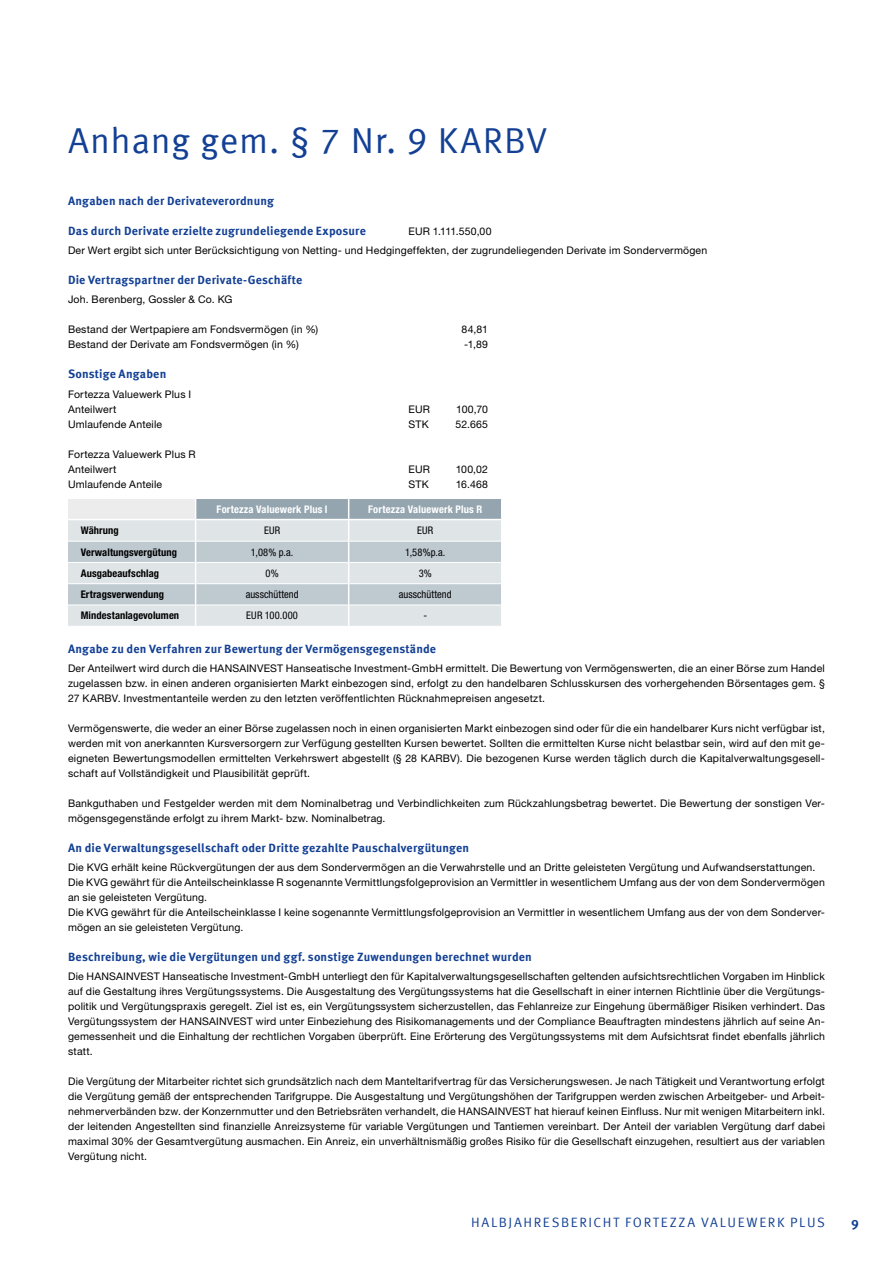
<style>
.page{position:relative;width:893px;height:1263px;background:#fff}
.page>*{position:absolute;margin:0;border:0;box-sizing:border-box;transform-origin:0 0}
.t1{font:36px "Meta Offc Pro Norm";letter-spacing:.02em;color:#134094}
.t2{font:13.5px "Meta Offc Pro Norm";letter-spacing:.12em;color:#134094}
.t3{font:700 13.5px "Meta Offc Pro";color:#134094}
.t4{font:700 12px "Meta Offc Pro";letter-spacing:.015em;color:#134094}
.t5{font:10.5px/15px "Helvetica Neue LTW1 G";letter-spacing:.02em;color:#000}
.t6{font:700 condensed 10.5px "Helvetica Neue LTW1 G";letter-spacing:.01em;color:#000}
.t7{font:condensed 10.5px "Helvetica Neue LTW1 G";letter-spacing:.01em;color:#000}
.t8{font:700 condensed 10.5px "Helvetica Neue LTW1 G";letter-spacing:.02em;color:#fff}
</style>
<div class="page">
<svg style="left:68px;top:498px;width:434px;height:128px;background:#cfd6db"></svg>
<h1 class="t1" style="left:68px;top:113px;width:481px">ANHANG GEM. § 7 NR. 9 KARBV</h1>
<p class="t4" style="left:68px;top:191px;width:207px">Angaben nach der Derivateverordnung</p>
<p class="t4" style="left:68px;top:221px;width:299px">Das durch Derivate erzielte zugrundeliegende Exposure</p>
<p class="t5" style="left:68px;top:221px;width:641px;line-height:19.2px;text-indent:341px">EUR 1.111.550,00<br>Der Wert ergibt sich unter Berücksichtigung von Netting- und Hedgingeffekten, der zugrundeliegenden Derivate im Sondervermögen</p>
<p class="t4" style="left:68px;top:270px;width:236px">Die Vertragspartner der Derivate-Geschäfte</p>
<p class="t5" style="left:68px;top:292px;width:166px">Joh. Berenberg, Gossler &amp; Co. KG</p>
<p class="t5" style="left:68px;top:322px;width:252px">Bestand der Wertpapiere am Fondsvermögen (in %)</p>
<p class="t5" style="left:462px;top:322px;width:28px">84,81</p>
<p class="t5" style="left:68px;top:337px;width:232px">Bestand der Derivate am Fondsvermögen (in %)</p>
<p class="t5" style="left:464px;top:337px;width:25px">-1,89</p>
<p class="t4" style="left:68px;top:365px;width:100px">Sonstige Angaben</p>
<p class="t5" style="left:68px;top:386px;width:125px">Fortezza Valuewerk Plus I<br>Anteilwert</p>
<p class="t5" style="left:409px;top:401px;width:23px">EUR</p>
<p class="t5" style="left:456px;top:401px;width:33px">100,70</p>
<p class="t5" style="left:68px;top:416px;width:96px">Umlaufende Anteile</p>
<p class="t5" style="left:409px;top:416px;width:22px">STK</p>
<p class="t5" style="left:455px;top:416px;width:34px">52.665</p>
<p class="t5" style="left:68px;top:446px;width:129px">Fortezza Valuewerk Plus R<br>Anteilwert</p>
<p class="t5" style="left:409px;top:461px;width:23px">EUR</p>
<p class="t5" style="left:456px;top:461px;width:34px">100,02</p>
<p class="t5" style="left:68px;top:476px;width:96px">Umlaufende Anteile</p>
<p class="t5" style="left:409px;top:476px;width:22px">STK</p>
<p class="t5" style="left:456px;top:476px;width:34px">16.468</p>
<p class="t8" style="left:217px;top:503px;width:113px">Fortezza Valuewerk Plus I</p>
<p class="t8" style="left:368px;top:503px;width:116px">Fortezza Valuewerk Plus R</p>
<p class="t6" style="left:81px;top:524px;width:39px">Währung</p>
<p class="t7" style="left:264px;top:524px;width:18px">EUR</p>
<p class="t7" style="left:417px;top:524px;width:18px">EUR</p>
<p class="t6" style="left:81px;top:545px;width:98px">Verwaltungsvergütung</p>
<p class="t7" style="left:251px;top:546px;width:44px">1,08% p.a.</p>
<p class="t7" style="left:405px;top:546px;width:42px">1,58%p.a.</p>
<p class="t6" style="left:81px;top:567px;width:80px">Ausgabeaufschlag</p>
<p class="t7" style="left:266px;top:567px;width:15px">0%</p>
<p class="t7" style="left:419px;top:567px;width:15px">3%</p>
<p class="t6" style="left:81px;top:588px;width:85px">Ertragsverwendung</p>
<p class="t7" style="left:246px;top:588px;width:54px">ausschüttend</p>
<p class="t7" style="left:399px;top:588px;width:54px">ausschüttend</p>
<p class="t6" style="left:81px;top:609px;width:100px">Mindestanlagevolumen</p>
<p class="t7" style="left:246px;top:609px;width:53px">EUR 100.000</p>
<p class="t7" style="left:423px;top:609px;width:5px">-</p>
<p class="t4" style="left:68px;top:639px;width:370px">Angabe zu den Verfahren zur Bewertung der Vermögensgegenstände</p>
<p class="t5" style="left:68px;top:660px;width:758px;text-align:justify">Der Anteilwert wird durch die HANSAINVEST Hanseatische Investment-GmbH ermittelt. Die Bewertung von Vermögenswerten, die an einer Börse zum Handel zugelassen bzw. in einen anderen organisierten Markt einbezogen sind, erfolgt zu den handelbaren Schlusskursen des vorhergehenden Börsentages gem. § 27 KARBV. Investmentanteile werden zu den letzten veröffentlichten Rücknahmepreisen angesetzt.</p>
<p class="t5" style="left:68px;top:720px;width:758px;text-align:justify">Vermögenswerte, die weder an einer Börse zugelassen noch in einen organisierten Markt einbezogen sind oder für die ein handelbarer Kurs nicht verfügbar ist, werden mit von anerkannten Kursversorgern zur Verfügung gestellten Kursen bewertet. Sollten die ermittelten Kurse nicht belastbar sein, wird auf den mit ge&shy;eigneten Bewertungsmodellen ermittelten Verkehrswert abgestellt (§ 28 KARBV). Die bezogenen Kurse werden täglich durch die Kapitalverwaltungsgesell&shy;schaft auf Vollständigkeit und Plausibilität geprüft.</p>
<p class="t5" style="left:68px;top:795px;width:758px">Bankguthaben und Festgelder werden mit dem Nominalbetrag und Verbindlichkeiten zum Rückzahlungsbetrag bewertet. Die Bewertung der sonstigen Ver&shy;mögensgegenstände erfolgt zu ihrem Markt- bzw. Nominalbetrag.</p>
<p class="t4" style="left:68px;top:838px;width:403px">An die Verwaltungsgesellschaft oder Dritte gezahlte Pauschalvergütungen</p>
<p class="t5" style="left:68px;top:860px;width:758px">Die KVG erhält keine Rückvergütungen der aus dem Sondervermögen an die Verwahrstelle und an Dritte geleisteten Vergütung und Aufwandserstattungen.<br>Die KVG gewährt für die Anteilscheinklasse R sogenannte Vermittlungsfolgeprovision an Vermittler in wesentlichem Umfang aus der von dem Sondervermögen an sie geleisteten Vergütung.<br>Die KVG gewährt für die Anteilscheinklasse I keine sogenannte Vermittlungsfolgeprovision an Vermittler in wesentlichem Umfang aus der von dem Sonderver&shy;mögen an sie geleisteten Vergütung.</p>
<p class="t4" style="left:68px;top:947px;width:465px">Beschreibung, wie die Vergütungen und ggf. sonstige Zuwendungen berechnet wurden</p>
<p class="t5" style="left:68px;top:969px;width:758px;text-align:justify">Die HANSAINVEST Hanseatische Investment-GmbH unterliegt den für Kapitalverwaltungsgesellschaften geltenden aufsichtsrechtlichen Vorgaben im Hinblick auf die Gestaltung ihres Vergütungssystems. Die Ausgestaltung des Vergütungssystems hat die Gesellschaft in einer internen Richtlinie über die Vergütungs&shy;politik und Vergütungspraxis geregelt. Ziel ist es, ein Vergütungssystem sicherzustellen, das Fehlanreize zur Eingehung übermäßiger Risiken verhindert. Das Vergütungssystem der HANSAINVEST wird unter Einbeziehung des Risikomanagements und der Compliance Beauftragten mindestens jährlich auf seine An&shy;gemessenheit und die Einhaltung der rechtlichen Vorgaben überprüft. Eine Erörterung des Vergütungssystems mit dem Aufsichtsrat findet ebenfalls jährlich statt.</p>
<p class="t5" style="left:68px;top:1074px;width:758px;text-align:justify">Die Vergütung der Mitarbeiter richtet sich grundsätzlich nach dem Manteltarifvertrag für das Versicherungswesen. Je nach Tätigkeit und Verantwortung erfolgt die Vergütung gemäß der entsprechenden Tarifgruppe. Die Ausgestaltung und Vergütungshöhen der Tarifgruppen werden zwischen Arbeitgeber- und Arbeit&shy;nehmerverbänden bzw. der Konzernmutter und den Betriebsräten verhandelt, die HANSAINVEST hat hierauf keinen Einfluss. Nur mit wenigen Mitarbeitern inkl. der leitenden Angestellten sind finanzielle Anreizsysteme für variable Vergütungen und Tantiemen vereinbart. Der Anteil der variablen Vergütung darf dabei maximal 30% der Gesamtvergütung ausmachen. Ein Anreiz, ein unverhältnismäßig großes Risiko für die Gesellschaft einzugehen, resultiert aus der variablen Vergütung nicht.</p>
<p class="t2" style="left:471px;top:1211px;width:172px">HALBJAHRESBERICHT FORTE</p>
<p class="t2" style="left:670px;top:1211px;width:78px">ZZA VALUEWER</p>
<p class="t2" style="left:777px;top:1211px;width:48px">K PLUS</p>
<p class="t3" style="left:851px;top:1214px;width:9px">9</p>
</div>
